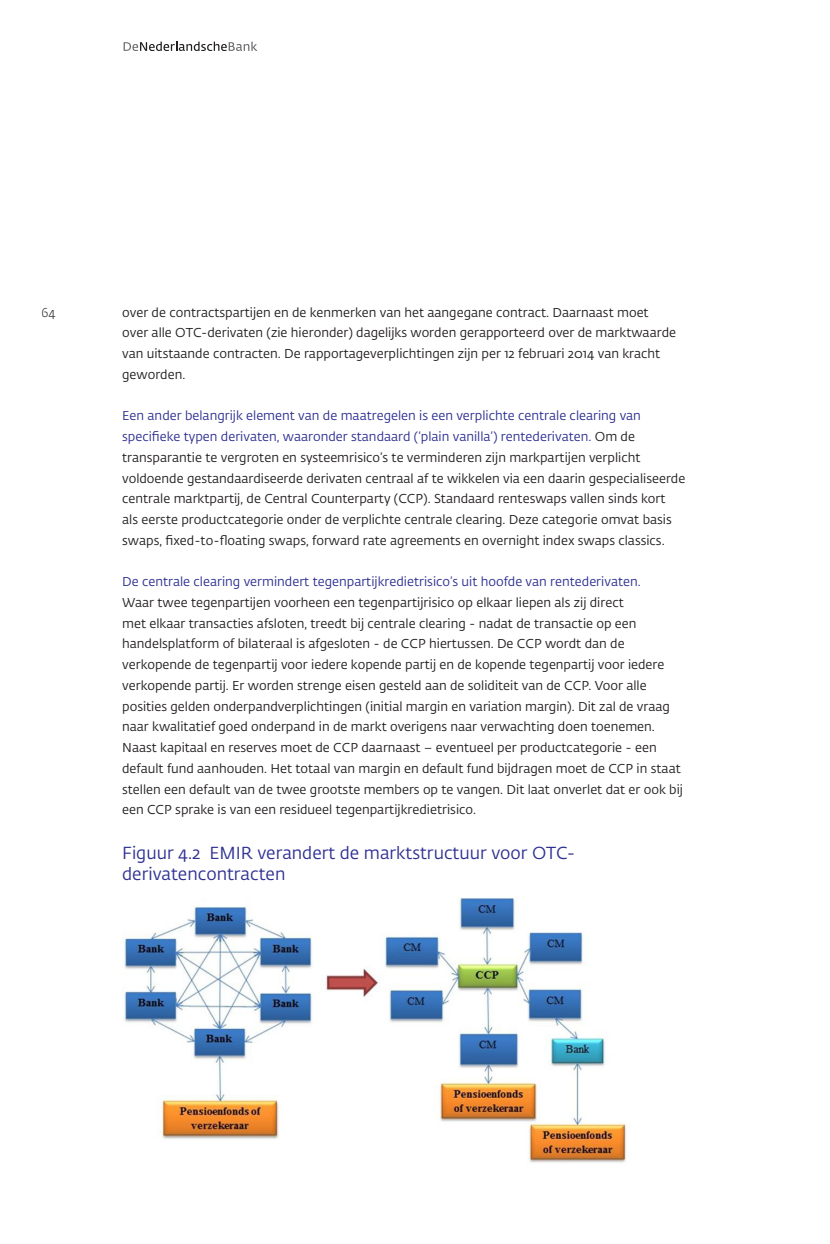
<style>
.page{position:relative;width:830px;height:1244px;background:#fff}
.page>*{position:absolute;margin:0;border:0;box-sizing:border-box;transform-origin:0 0}
.t1{font:17.25px/20.7px "DNB Fedra";color:#2e3092}
.t2{font:12.75px/20.7px "DNB Fedra";color:#231f20}
.t3{font:12.75px "DNB Fedra";color:#2e3092}
.t4{font:300 12.75px "DNB Fedra";color:#231f20}
.s1{color:#2e3092}
</style>
<div class="page">
<svg style="left:123px;top:42px;width:134px;height:9px"></svg>
<img style="left:122px;top:897px;width:504px;height:266px">
<p class="t4" style="left:41px;top:304px;width:16px">64</p>
<p class="t2" style="left:122px;top:302px;width:555px">over de contractspartijen en de kenmerken van het aangegane contract. Daarnaast moet over alle OTC-derivaten (zie hieronder) dagelijks worden gerapporteerd over de marktwaarde van uitstaande contracten. De rapportageverplichtingen zijn per 12 februari 2014 van kracht geworden.</p>
<p class="t2" style="left:122px;top:406px;width:564px"><span class="s1">Een ander belangrijk element van de maatregelen is een verplichte centrale clearing van specifieke typen derivaten, waaronder standaard (‘plain vanilla’) rentederivaten.</span> Om de transparantie te vergroten en systeemrisico’s te verminderen zijn markpartijen verplicht voldoende gestandaardiseerde derivaten centraal af te wikkelen via een daarin gespecialiseerde centrale marktpartij, de Central Counterparty (CCP). Standaard renteswaps vallen sinds kort<br>als eerste productcategorie onder de verplichte centrale clearing. Deze categorie omvat basis swaps, fixed-to-floating swaps, forward rate agreements en overnight index swaps classics.</p>
<p class="t3" style="left:122px;top:574px;width:520px">De centrale clearing vermindert tegenpartijkredietrisico’s uit hoofde van rentederivaten.</p>
<p class="t2" style="left:122px;top:592px;width:562px">Waar twee tegenpartijen voorheen een tegenpartijrisico op elkaar liepen als zij direct<br>met elkaar transacties afsloten, treedt bij centrale clearing - nadat de transactie op een handelsplatform of bilateraal is afgesloten - de CCP hiertussen. De CCP wordt dan de verkopende de tegenpartij voor iedere kopende partij en de kopende tegenpartij voor iedere verkopende partij. Er worden strenge eisen gesteld aan de soliditeit van de CCP. Voor alle posities gelden onderpandverplichtingen (initial margin en variation margin). Dit zal de vraag naar kwalitatief goed onderpand in de markt overigens naar verwachting doen toenemen.<br>Naast kapitaal en reserves moet de CCP daarnaast – eventueel per productcategorie - een default fund aanhouden. Het totaal van margin en default fund bijdragen moet de CCP in staat stellen een default van de twee grootste members op te vangen. Dit laat onverlet dat er ook bij een CCP sprake is van een residueel tegenpartijkredietrisico.</p>
<h1 class="t1" style="left:122px;top:843px;width:454px">Figuur 4.2 EMIR verandert de marktstructuur voor OTC&shy;derivatencontracten</h1>
</div>
